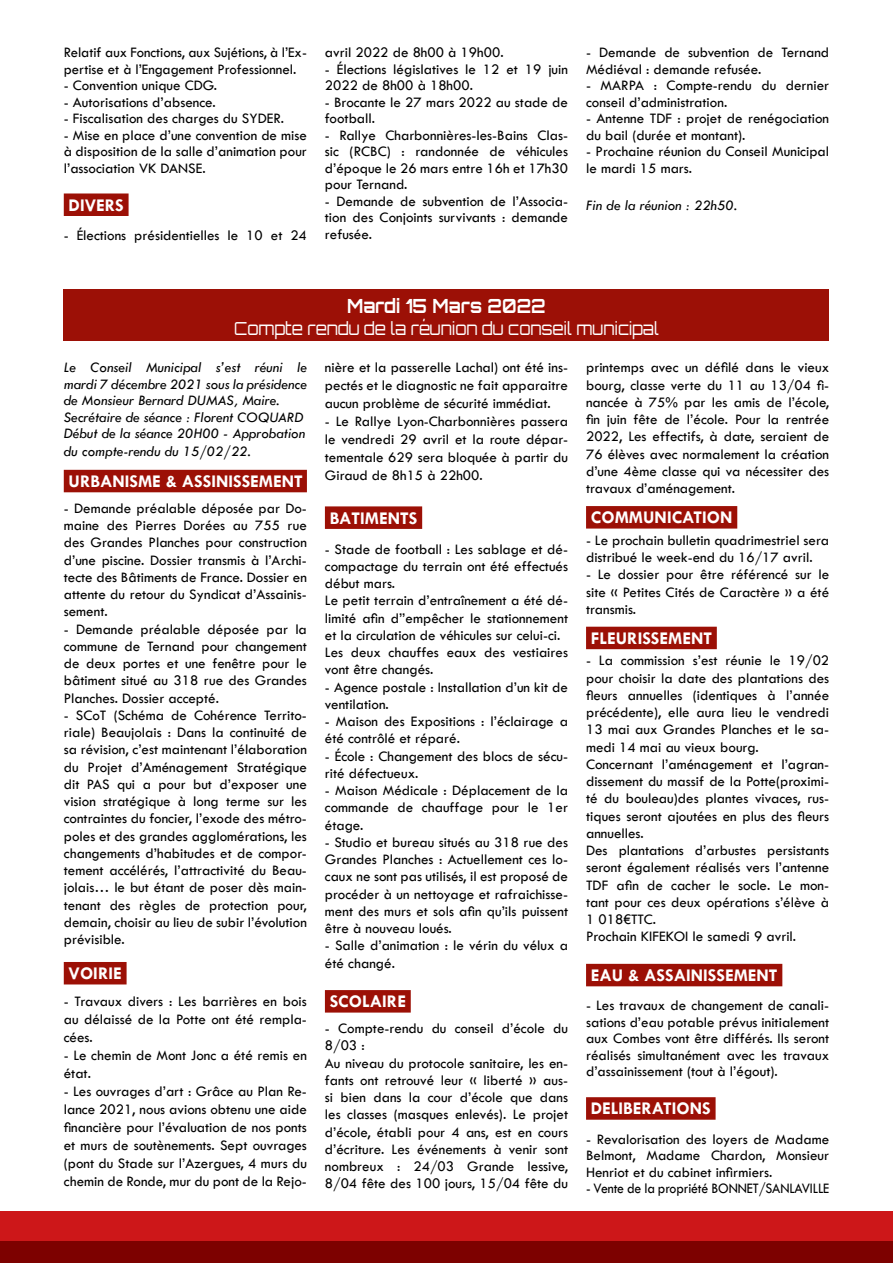
<style>
.page{position:relative;width:893px;height:1263px;background:#fff}
.page>*{position:absolute;margin:0;border:0;box-sizing:border-box;transform-origin:0 0}
.t1{font:700 19.5px "Orbitron";color:#fff;scale:.9 1}
.t2{font:700 18px "Tw Cen";color:#fff}
.t3{font:18px "Orbitron";color:#fff;scale:.9 1}
.t4{font:15px/17.2px "Tw Cen";color:#000}
.t5{font:italic 15px/16.5px "Tw Cen";color:#000}
.t6{font:15px "Tw Cen";color:#000;scale:.92 1}
</style>
<div class="page">
<div style="left:0;top:1211px;width:893px;height:51px;background:#cd1719"></div>
<div style="left:0;top:1242px;width:893px;height:21px;background:#7d0100"></div>
<div style="left:64px;top:193px;width:65px;height:23px;background:#9c1006"></div>
<div style="left:64px;top:290px;width:765px;height:51px;background:#9c1006"></div>
<div style="left:64px;top:470px;width:243px;height:22px;background:#9c1006"></div>
<div style="left:64px;top:962px;width:63px;height:22px;background:#9c1006"></div>
<div style="left:325px;top:506px;width:97px;height:23px;background:#9c1006"></div>
<div style="left:325px;top:990px;width:86px;height:22px;background:#9c1006"></div>
<div style="left:586px;top:506px;width:151px;height:23px;background:#9c1006"></div>
<div style="left:586px;top:627px;width:131px;height:22px;background:#9c1006"></div>
<div style="left:586px;top:964px;width:196px;height:22px;background:#9c1006"></div>
<div style="left:586px;top:1097px;width:130px;height:23px;background:#9c1006"></div>
<p class="t4" style="left:64px;top:44px;width:245px;line-height:16.5px">Relatif aux Fonctions, aux Sujétions, à l’Ex&shy;pertise et à l’Engagement Professionnel.</p>
<p class="t4" style="left:64px;top:77px;width:155px">- Convention unique CDG.</p>
<p class="t4" style="left:64px;top:93px;width:154px">- Autorisations d’absence.</p>
<p class="t4" style="left:64px;top:110px;width:222px">- Fiscalisation des charges du SYDER.</p>
<p class="t4" style="left:64px;top:127px;width:245px;line-height:16.5px;text-align:justify">- Mise en place d’une convention de mise à disposition de la salle d’animation pour l’association VK DANSE.</p>
<p class="t2" style="left:69px;top:194px;width:57px">DIVERS</p>
<p class="t4" style="left:64px;top:227px;width:245px">- Élections présidentielles le 10 et 24</p>
<p class="t4" style="left:325px;top:44px;width:180px">avril 2022 de 8h00 à 19h00.</p>
<p class="t4" style="left:325px;top:61px;width:245px;line-height:16.5px">- Élections législatives le 12 et 19 juin<br>2022 de 8h00 à 18h00.</p>
<p class="t4" style="left:325px;top:94px;width:245px;line-height:16.5px">- Brocante le 27 mars 2022 au stade de football.</p>
<p class="t4" style="left:325px;top:127px;width:245px;line-height:16.5px;text-align:justify">- Rallye Charbonnières-les-Bains Clas&shy;sic (RCBC) : randonnée de véhicules d’époque le 26 mars entre 16h et 17h30 pour Ternand.</p>
<p class="t4" style="left:325px;top:193px;width:245px;line-height:16.5px;text-align:justify">- Demande de subvention de l’Associa&shy;tion des Conjoints survivants : demande refusée.</p>
<p class="t4" style="left:586px;top:44px;width:245px;line-height:16.5px">- Demande de subvention de Ternand<br>Médiéval : demande refusée.</p>
<p class="t4" style="left:586px;top:77px;width:245px;line-height:16.5px">- MARPA : Compte-rendu du dernier conseil d’administration.</p>
<p class="t4" style="left:586px;top:110px;width:245px;line-height:16.5px">- Antenne TDF : projet de renégociation du bail (durée et montant).</p>
<p class="t4" style="left:586px;top:143px;width:245px;line-height:16.5px">- Prochaine réunion du Conseil Municipal le mardi 15 mars.</p>
<p class="t5" style="left:586px;top:197px;width:152px">Fin de la réunion : 22h50.</p>
<h1 class="t1" style="left:347px;top:294px;width:222px">Mardi 15 Mars 2022</h1>
<p class="t3" style="left:234px;top:317px;width:474px">Compte rendu de la réunion du conseil municipal</p>
<p class="t5" style="left:64px;top:359px;width:245px">Le Conseil Municipal s’est réuni le mardi 7 décembre 2021 sous la présidence de Monsieur Bernard DUMAS, Maire.<br>Secrétaire de séance : Florent COQUARD Début de la séance 20H00 - Approbation</p>
<p class="t5" style="left:64px;top:443px;width:189px">du compte-rendu du 15/02/22.</p>
<p class="t2" style="left:69px;top:470px;width:236px">URBANISME &amp; ASSINISSEMENT</p>
<p class="t4" style="left:64px;top:499px;width:245px;text-align:justify">- Demande préalable déposée par Do&shy;maine des Pierres Dorées au 755 rue des Grandes Planches pour construction d’une piscine. Dossier transmis à l’Archi&shy;tecte des Bâtiments de France. Dossier en attente du retour du Syndicat d’Assainis&shy;sement.</p>
<p class="t4" style="left:64px;top:620px;width:245px;text-align:justify">- Demande préalable déposée par la commune de Ternand pour changement de deux portes et une fenêtre pour le bâtiment situé au 318 rue des Grandes Planches. Dossier accepté.</p>
<p class="t4" style="left:64px;top:706px;width:245px;text-align:justify">- SCoT (Schéma de Cohérence Territo&shy;riale) Beaujolais : Dans la continuité de sa révision, c’est maintenant l’élaboration du Projet d’Aménagement Stratégique dit PAS qui a pour but d’exposer une vision stratégique à long terme sur les contraintes du foncier, l’exode des métro&shy;poles et des grandes agglomérations, les changements d’habitudes et de compor&shy;tement accélérés, l’attractivité du Beau&shy;jolais… le but étant de poser dès main&shy;tenant des règles de protection pour, demain, choisir au lieu de subir l’évolution prévisible.</p>
<p class="t2" style="left:69px;top:963px;width:55px">VOIRIE</p>
<p class="t4" style="left:64px;top:992px;width:245px;line-height:18px;text-align:justify">- Travaux divers : Les barrières en bois au délaissé de la Potte ont été rempla&shy;cées.</p>
<p class="t4" style="left:64px;top:1046px;width:245px;line-height:18px">- Le chemin de Mont Jonc a été remis en état.</p>
<p class="t4" style="left:64px;top:1082px;width:245px;line-height:18px;text-align:justify">- Les ouvrages d’art : Grâce au Plan Re&shy;lance 2021, nous avions obtenu une aide financière pour l’évaluation de nos ponts et murs de soutènements. Sept ouvrages (pont du Stade sur l’Azergues, 4 murs du chemin de Ronde, mur du pont de la Rejo-</p>
<p class="t4" style="left:586px;top:359px;width:245px;text-align:justify">printemps avec un défilé dans le vieux bourg, classe verte du 11 au 13/04 fi&shy;nancée à 75% par les amis de l’école, fin juin fête de l’école. Pour la rentrée 2022, Les effectifs, à date, seraient de 76 élèves avec normalement la création d’une 4ème classe qui va nécessiter des travaux d’aménagement.</p>
<p class="t2" style="left:591px;top:507px;width:143px">COMMUNICATION</p>
<p class="t4" style="left:586px;top:531px;width:245px">- Le prochain bulletin quadrimestriel sera distribué le week-end du 16/17 avril.</p>
<p class="t4" style="left:586px;top:566px;width:245px;text-align:justify">- Le dossier pour être référencé sur le site « Petites Cités de Caractère » a été transmis.</p>
<p class="t2" style="left:591px;top:627px;width:123px">FLEURISSEMENT</p>
<p class="t4" style="left:586px;top:652px;width:245px">- La commission s’est réunie le 19/02 pour choisir la date des plantations des fleurs annuelles (identiques à l’année précédente), elle aura lieu le vendredi 13 mai aux Grandes Planches et le sa&shy;medi 14 mai au vieux bourg.<br>Concernant l’aménagement et l’agran&shy;dissement du massif de la Potte(proximi&shy;té du bouleau)des plantes vivaces, rus&shy;tiques seront ajoutées en plus des fleurs annuelles.<br>Des plantations d’arbustes persistants seront également réalisés vers l’antenne TDF afin de cacher le socle. Le mon&shy;tant pour ces deux opérations s’élève à 1 018€TTC.<br>Prochain KIFEKOI le samedi 9 avril.</p>
<p class="t2" style="left:591px;top:964px;width:188px">EAU &amp; ASSAINISSEMENT</p>
<p class="t4" style="left:586px;top:997px;width:245px;line-height:16.5px;text-align:justify">- Les travaux de changement de canali&shy;sations d’eau potable prévus initialement aux Combes vont être différés. Ils seront réalisés simultanément avec les travaux d’assainissement (tout à l’égout).</p>
<p class="t2" style="left:591px;top:1098px;width:121px">DELIBERATIONS</p>
<p class="t4" style="left:586px;top:1131px;width:245px;line-height:16.5px;text-align:justify">- Revalorisation des loyers de Madame Belmont, Madame Chardon, Monsieur Henriot et du cabinet infirmiers.</p>
<p class="t6" style="left:586px;top:1179px;width:266px">- Vente de la propriété BONNET/SANLAVILLE</p>
<p class="t4" style="left:325px;top:359px;width:245px;line-height:18px;text-align:justify">nière et la passerelle Lachal) ont été ins&shy;pectés et le diagnostic ne fait apparaitre aucun problème de sécurité immédiat.</p>
<p class="t4" style="left:325px;top:413px;width:245px;line-height:18px;text-align:justify">- Le Rallye Lyon-Charbonnières passera le vendredi 29 avril et la route dépar&shy;tementale 629 sera bloquée à partir du Giraud de 8h15 à 22h00.</p>
<p class="t2" style="left:330px;top:507px;width:89px">BATIMENTS</p>
<p class="t4" style="left:325px;top:540px;width:245px">- Stade de football : Les sablage et dé&shy;compactage du terrain ont été effectués début mars.<br>Le petit terrain d’entraînement a été dé&shy;limité afin d’’empêcher le stationnement et la circulation de véhicules sur celui-ci.<br>Les deux chauffes eaux des vestiaires vont être changés.</p>
<p class="t4" style="left:325px;top:678px;width:245px">- Agence postale : Installation d’un kit de ventilation.</p>
<p class="t4" style="left:325px;top:713px;width:245px">- Maison des Expositions : l’éclairage a été contrôlé et réparé.</p>
<p class="t4" style="left:325px;top:747px;width:245px">- École : Changement des blocs de sécu&shy;rité défectueux.</p>
<p class="t4" style="left:325px;top:782px;width:245px;text-align:justify">- Maison Médicale : Déplacement de la commande de chauffage pour le 1er étage.</p>
<p class="t4" style="left:325px;top:833px;width:245px;text-align:justify">- Studio et bureau situés au 318 rue des Grandes Planches : Actuellement ces lo&shy;caux ne sont pas utilisés, il est proposé de procéder à un nettoyage et rafraichisse&shy;ment des murs et sols afin qu’ils puissent être à nouveau loués.</p>
<p class="t4" style="left:325px;top:937px;width:245px">- Salle d’animation : le vérin du vélux a été changé.</p>
<p class="t2" style="left:330px;top:991px;width:78px">SCOLAIRE</p>
<p class="t4" style="left:325px;top:1020px;width:245px">- Compte-rendu du conseil d’école du 8/03 :<br>Au niveau du protocole sanitaire, les en&shy;fants ont retrouvé leur « liberté » aus&shy;si bien dans la cour d’école que dans les classes (masques enlevés). Le projet d’école, établi pour 4 ans, est en cours d’écriture. Les événements à venir sont nombreux : 24/03 Grande lessive, 8/04 fête des 100 jours, 15/04 fête du</p>
</div>
